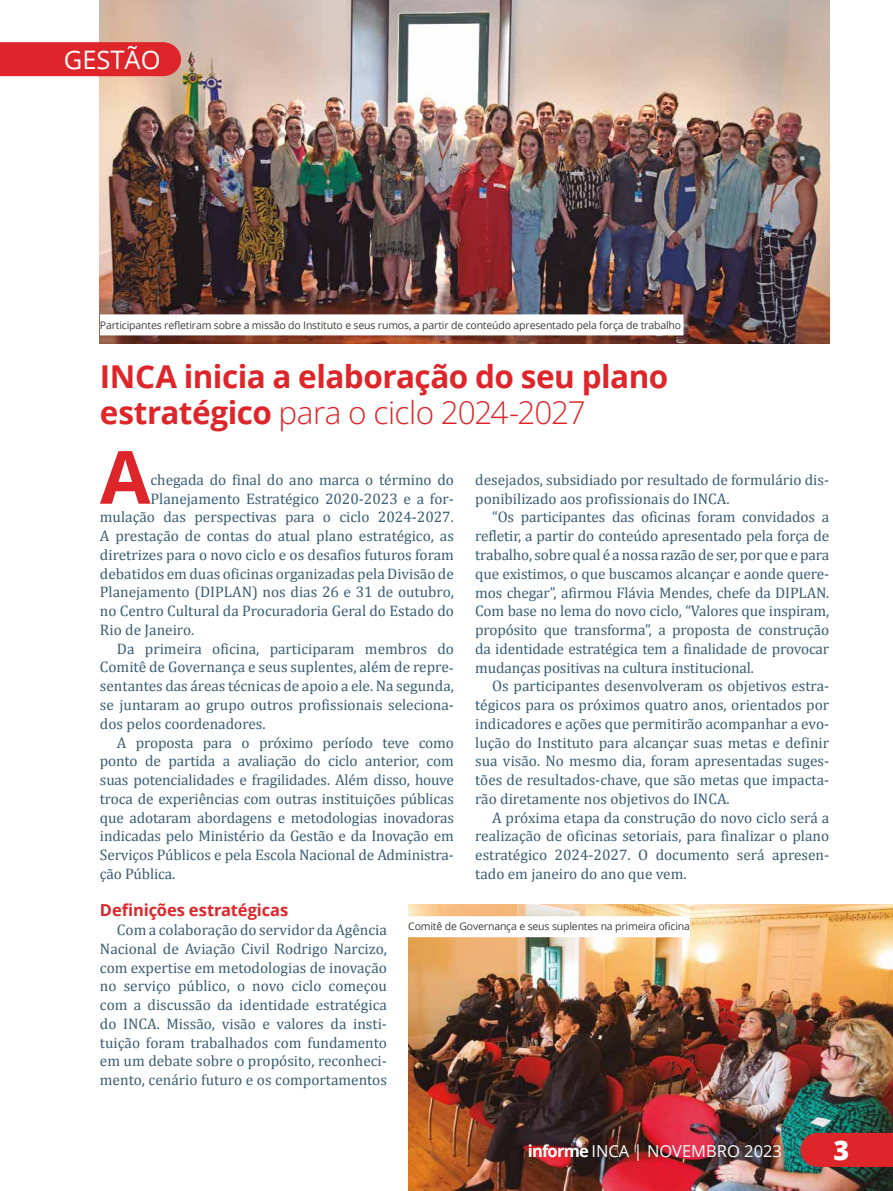
<style>
.page{position:relative;width:893px;height:1191px;background:#fff}
.page>*{position:absolute;margin:0;border:0;box-sizing:border-box;transform-origin:0 0}
.t1{font:700 73.35px "Open Sans";color:#de252a}
.t2{font:700 31.5px/36px "Open Sans";letter-spacing:-.015em;color:#de252a}
.t3{font:800 27px "Open Sans";color:#fff}
.t4{font:25.5px "Open Sans";color:#fff}
.t5{font:16.5px "Open Sans";color:#fff}
.t6{font:700 16.5px "Open Sans";letter-spacing:-.005em;color:#de252a}
.t7{font:15.3px/18.8px "Cambria";color:#395d73;text-align:justify}
.t8{font:10.5px "Open Sans";letter-spacing:-.015em;color:#3c3c3b}
.s1{font-weight:400}
.s2{font-weight:700}
</style>
<div class="page">
<img style="left:100px;top:0;width:729px;height:343px">
<img style="left:408px;top:905px;width:485px;height:286px">
<div style="left:0;top:42px;width:181px;height:34px;background:#de252a"></div>
<div style="left:100px;top:314px;width:583px;height:21px;background:#fff"></div>
<div style="left:408px;top:916px;width:282px;height:21px;background:#fff"></div>
<svg style="left:800px;top:1132px;width:93px;height:34px;background:#d02a2e"></svg>
<h3 class="t4" style="left:64px;top:42px;width:98px">GESTÃO</h3>
<p class="t8" style="left:100px;top:318px;width:583px">Participantes refletiram sobre a missão do Instituto e seus rumos, a partir de conteúdo apresentado pela força de trabalho</p>
<h2 class="t2" style="left:100px;top:358px;width:570px">INCA inicia a elaboração do seu plano estratégico <span class="s1">para o ciclo 2024-2027</span></h2>
<h1 class="t1" style="left:100px;top:425px;width:52px">A</h1>
<p class="t7" style="left:475px;top:470px;width:355px">desejados, subsidiado por resultado de formulário dis&shy;ponibilizado aos profissionais do INCA.</p>
<p class="t7" style="left:475px;top:508px;width:356px;text-indent:17px">“Os participantes das oficinas foram convidados a refletir, a partir do conteúdo apresentado pela força de trabalho, sobre qual é a nossa razão de ser, por que e para que existimos, o que buscamos alcançar e aonde quere&shy;mos chegar”, afirmou Flávia Mendes, chefe da DIPLAN.<br>Com base no lema do novo ciclo, “Valores que inspiram, propósito que transforma”, a proposta de construção da identidade estratégica tem a finalidade de provocar mudanças positivas na cultura institucional.</p>
<p class="t7" style="left:475px;top:676px;width:355px;text-indent:17px">Os participantes desenvolveram os objetivos estra&shy;tégicos para os próximos quatro anos, orientados por indicadores e ações que permitirão acompanhar a evo&shy;lução do Instituto para alcançar suas metas e definir sua visão. No mesmo dia, foram apresentadas suges&shy;tões de resultados-chave, que são metas que impacta&shy;rão diretamente nos objetivos do INCA.</p>
<p class="t7" style="left:475px;top:808px;width:355px;text-indent:17px">A próxima etapa da construção do novo ciclo será a realização de oficinas setoriais, para finalizar o plano estratégico 2024-2027. O documento será apresen&shy;tado em janeiro do ano que vem.</p>
<p class="t7" style="left:151px;top:470px;width:305px">chegada do final do ano marca o término do</p>
<p class="t7" style="left:151px;top:489px;width:305px">Planejamento Estratégico 2020-2023 e a for-</p>
<p class="t7" style="left:100px;top:508px;width:355px">mulação das perspectivas para o ciclo 2024-2027.</p>
<p class="t7" style="left:100px;top:526px;width:355px">A prestação de contas do atual plano estratégico, as</p>
<p class="t7" style="left:100px;top:545px;width:355px">diretrizes para o novo ciclo e os desafios futuros foram</p>
<p class="t7" style="left:100px;top:564px;width:355px">debatidos em duas oficinas organizadas pela Divisão de</p>
<p class="t7" style="left:100px;top:583px;width:355px">Planejamento (DIPLAN) nos dias 26 e 31 de outubro,</p>
<p class="t7" style="left:100px;top:601px;width:355px">no Centro Cultural da Procuradoria Geral do Estado do</p>
<p class="t7" style="left:100px;top:620px;width:96px">Rio de Janeiro.</p>
<p class="t7" style="left:117px;top:639px;width:338px">Da primeira oficina, participaram membros do</p>
<p class="t7" style="left:100px;top:658px;width:355px">Comitê de Governança e seus suplentes, além de repre-</p>
<p class="t7" style="left:100px;top:676px;width:355px">sentantes das áreas técnicas de apoio a ele. Na segunda,</p>
<p class="t7" style="left:100px;top:695px;width:355px">se juntaram ao grupo outros profissionais seleciona-</p>
<p class="t7" style="left:100px;top:714px;width:167px">dos pelos coordenadores.</p>
<p class="t7" style="left:117px;top:733px;width:339px">A proposta para o próximo período teve como</p>
<p class="t7" style="left:100px;top:751px;width:355px">ponto de partida a avaliação do ciclo anterior, com</p>
<p class="t7" style="left:100px;top:770px;width:356px">suas potencialidades e fragilidades. Além disso, houve</p>
<p class="t7" style="left:100px;top:789px;width:355px">troca de experiências com outras instituições públicas</p>
<p class="t7" style="left:100px;top:808px;width:355px">que adotaram abordagens e metodologias inovadoras</p>
<p class="t7" style="left:100px;top:826px;width:355px">indicadas pelo Ministério da Gestão e da Inovação em</p>
<p class="t7" style="left:100px;top:845px;width:355px">Serviços Públicos e pela Escola Nacional de Administra-</p>
<p class="t7" style="left:100px;top:864px;width:77px">ção Pública.</p>
<p class="t6" style="left:100px;top:898px;width:190px">Definições estratégicas</p>
<p class="t7" style="left:100px;top:920px;width:289px;text-indent:17px">Com a colaboração do servidor da Agência Nacional de Aviação Civil Rodrigo Narcizo, com expertise em metodologias de inovação no serviço público, o novo ciclo começou com a discussão da identidade estratégica do INCA. Missão, visão e valores da insti&shy;tuição foram trabalhados com fundamento em um debate sobre o propósito, reconheci&shy;mento, cenário futuro e os comportamentos</p>
<p class="t8" style="left:408px;top:919px;width:283px">Comitê de Governança e seus suplentes na primeira oficina</p>
<p class="t5" style="left:528px;top:1139px;width:256px"><span class="s2">informe</span> INCA | NOVEMBRO 2023</p>
<h3 class="t3" style="left:833px;top:1129px;width:17px">3</h3>
</div>
